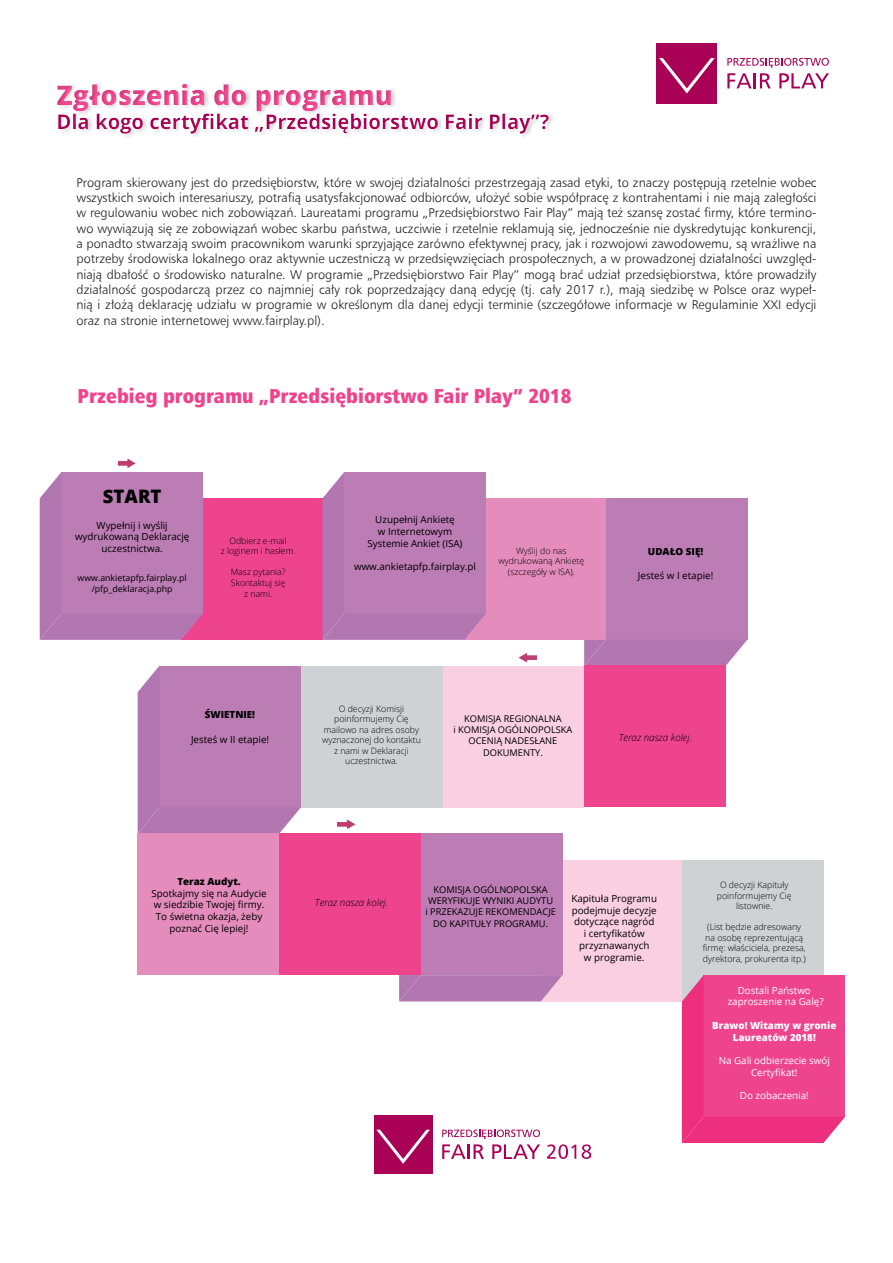
<style>
.page{position:relative;width:893px;height:1263px;background:#fff}
.page>*{position:absolute;margin:0;border:0;box-sizing:border-box;transform-origin:0 0}
.t1{font:800 27px "Open Sans";color:#ee448d}
.t2{font:20.25px "Humnst 777 X Blk Cn EU";color:#ee448d}
.t3{font:700 20.25px "Open Sans";color:#a90156}
.t4{font:800 18.6px "Open Sans";color:#000}
.t5{font:12.75px/15.3px "Humnst 777 Lt EU";color:#231f20;text-align:justify}
.t6{font:9.75px/11.7px "Open Sans";color:#000;text-align:center}
.t7{font:9.75px/11.7px "Open Sans";color:#fff;text-align:center}
.t8{font:800 9.75px/11.7px "Open Sans";color:#fff;text-align:center}
.t9{font:italic 300 9.75px "Open Sans";color:#000}
.t10{font:800 9.75px "Open Sans";color:#000}
.t11{font:9.3px/11.1px "Open Sans";color:#000;text-align:center}
.t12{font:300 8.7px/10.5px "Open Sans";color:#000;text-align:center}
.t13{font:8.7px/10.5px "Open Sans";color:#000;text-align:center}
</style>
<div class="page">
<img style="left:117px;top:458px;width:19px;height:10px">
<img style="left:518px;top:653px;width:19px;height:10px">
<img style="left:337px;top:819px;width:19px;height:10px">
<div style="left:682px;top:860px;width:141px;height:141px;background:#cfd2d5"></div>
<div style="left:540px;top:860px;width:142px;height:141px;background:#f9cfe1"></div>
<svg style="left:399px;top:833px;width:163px;height:168px;background:#bb7cb4"></svg>
<svg style="left:682px;top:975px;width:163px;height:168px;background:#ed428a"></svg>
<div style="left:279px;top:833px;width:142px;height:142px;background:#ee448d"></div>
<svg style="left:584px;top:498px;width:163px;height:168px;background:#bb7cb4"></svg>
<div style="left:181px;top:498px;width:142px;height:142px;background:#ee448d"></div>
<div style="left:464px;top:498px;width:142px;height:142px;background:#e48cbb"></div>
<svg style="left:323px;top:472px;width:163px;height:168px;background:#ba7cb4"></svg>
<div style="left:584px;top:666px;width:142px;height:141px;background:#ee448d"></div>
<div style="left:442px;top:666px;width:142px;height:141px;background:#f9cfe1"></div>
<svg style="left:138px;top:666px;width:163px;height:168px;background:#ba7db4"></svg>
<div style="left:301px;top:666px;width:141px;height:141px;background:#cfd2d5"></div>
<div style="left:138px;top:833px;width:141px;height:142px;background:#e48cbb"></div>
<svg style="left:40px;top:472px;width:163px;height:168px;background:#ba7bb3"></svg>
<div style="left:656px;top:43px;width:61px;height:61px;background:#a90156"></div>
<svg style="left:659px;top:58px;width:56px;height:35px"></svg>
<svg style="left:727px;top:58px;width:102px;height:30px"></svg>
<div style="left:52px;top:78px;width:498px;height:60px;background:#231f20;opacity:.25"></div>
<div style="left:374px;top:1115px;width:58px;height:58px;background:#a90156"></div>
<svg style="left:376px;top:1130px;width:54px;height:34px"></svg>
<svg style="left:442px;top:1129px;width:98px;height:30px"></svg>
<svg style="left:547px;top:1144px;width:44px;height:15px"></svg>
<h1 class="t1" style="left:56px;top:75px;width:338px">Zgłoszenia do programu</h1>
<h2 class="t3" style="left:56px;top:108px;width:495px">Dla kogo certyfikat „Przedsiębiorstwo Fair Play”?</h2>
<p class="t5" style="left:77px;top:175px;width:741px">Program skierowany jest do przedsiębiorstw, które w swojej działalności przestrzegają zasad etyki, to znaczy postępują rzetelnie wobec wszystkich swoich interesariuszy, potrafią usatysfakcjonować odbiorców, ułożyć sobie współpracę z kontrahentami i nie mają zaległości w regulowaniu wobec nich zobowiązań. Laureatami programu „Przedsiębiorstwo Fair Play” mają też szansę zostać firmy, które termino&shy;wo wywiązują się ze zobowiązań wobec skarbu państwa, uczciwie i rzetelnie reklamują się, jednocześnie nie dyskredytując konkurencji, a ponadto stwarzają swoim pracownikom warunki sprzyjające zarówno efektywnej pracy, jak i rozwojowi zawodowemu, są wrażliwe na potrzeby środowiska lokalnego oraz aktywnie uczestniczą w przedsięwzięciach prospołecznych, a w prowadzonej działalności uwzględ&shy;niają dbałość o środowisko naturalne. W programie „Przedsiębiorstwo Fair Play” mogą brać udział przedsiębiorstwa, które prowadziły działalność gospodarczą przez co najmniej cały rok poprzedzający daną edycję (tj. cały 2017 r.), mają siedzibę w Polsce oraz wypeł&shy;nią i złożą deklarację udziału w programie w określonym dla danej edycji terminie (szczegółowe informacje w Regulaminie XXI edycji oraz na stronie internetowej www.fairplay.pl).</p>
<h2 class="t2" style="left:78px;top:383px;width:496px">Przebieg programu „Przedsiębiorstwo Fair Play” 2018</h2>
<h3 class="t4" style="left:103px;top:482px;width:60px">START</h3>
<p class="t6" style="left:75px;top:519px;width:116px">Wypełnij i wyślij wydrukowaną Deklarację uczestnictwa.</p>
<p class="t13" style="left:78px;top:572px;width:111px">www.ankietapfp.fairplay.pl /pfp_deklaracja.php</p>
<p class="t12" style="left:221px;top:535px;width:76px">Odbierz e-mail<br>z loginem i hasłem.</p>
<p class="t12" style="left:231px;top:567px;width:56px">Masz pytania?<br>Skontaktuj się z nami.</p>
<p class="t6" style="left:368px;top:514px;width:96px">Uzupełnij Ankietę<br>w Internetowym<br>Systemie Ankiet (ISA)</p>
<p class="t6" style="left:354px;top:561px;width:123px">www.ankietapfp.fairplay.pl</p>
<p class="t12" style="left:498px;top:545px;width:87px">Wyślij do nas wydrukowaną Ankietę (szczegóły w ISA).</p>
<p class="t10" style="left:648px;top:544px;width:57px">UDAŁO SIĘ!</p>
<p class="t6" style="left:638px;top:569px;width:77px">Jesteś w I etapie!</p>
<p class="t10" style="left:205px;top:707px;width:52px">ŚWIETNIE!</p>
<p class="t6" style="left:191px;top:733px;width:80px">Jesteś w II etapie!</p>
<p class="t12" style="left:322px;top:703px;width:100px">O decyzji Komisji poinformujemy Cię mailowo na adres osoby wyznaczonej do kontaktu z nami w Deklaracji uczestnictwa.</p>
<p class="t11" style="left:453px;top:713px;width:120px">KOMISJA REGIONALNA<br>i KOMISJA OGÓLNOPOLSKA<br>OCENIĄ NADESŁANE<br>DOKUMENTY.</p>
<p class="t9" style="left:619px;top:731px;width:75px">Teraz nasza kolej.</p>
<p class="t10" style="left:177px;top:874px;width:65px">Teraz Audyt.</p>
<p class="t6" style="left:151px;top:887px;width:117px">Spotkajmy się na Audycie w siedzibie Twojej firmy.<br>To świetna okazja, żeby poznać Cię lepiej!</p>
<p class="t6" style="left:571px;top:892px;width:87px">Kapituła Programu podejmuje decyzje dotyczące nagród<br>i certyfikatów przyznawanych<br>w programie.</p>
<p class="t11" style="left:425px;top:884px;width:132px">KOMISJA OGÓLNOPOLSKA<br>WERYFIKUJE WYNIKI AUDYTU<br>i PRZEKAZUJE REKOMENDACJE<br>DO KAPITUŁY PROGRAMU.</p>
<p class="t9" style="left:315px;top:896px;width:75px">Teraz nasza kolej.</p>
<p class="t12" style="left:717px;top:880px;width:76px">O decyzji Kapituły poinformujemy Cię listownie.</p>
<p class="t12" style="left:703px;top:922px;width:104px">(List będzie adresowany na osobę reprezentującą firmę: właściciela, prezesa, dyrektora, prokurenta itp.)</p>
<p class="t7" style="left:728px;top:984px;width:97px">Dostali Państwo zaproszenie na Galę?</p>
<p class="t8" style="left:712px;top:1019px;width:126px">Brawo! Witamy w gronie<br>Laureatów 2018!</p>
<p class="t7" style="left:719px;top:1054px;width:113px">Na Gali odbierzecie swój<br>Certyfikat!</p>
<p class="t7" style="left:740px;top:1090px;width:70px">Do zobaczenia!</p>
</div>
